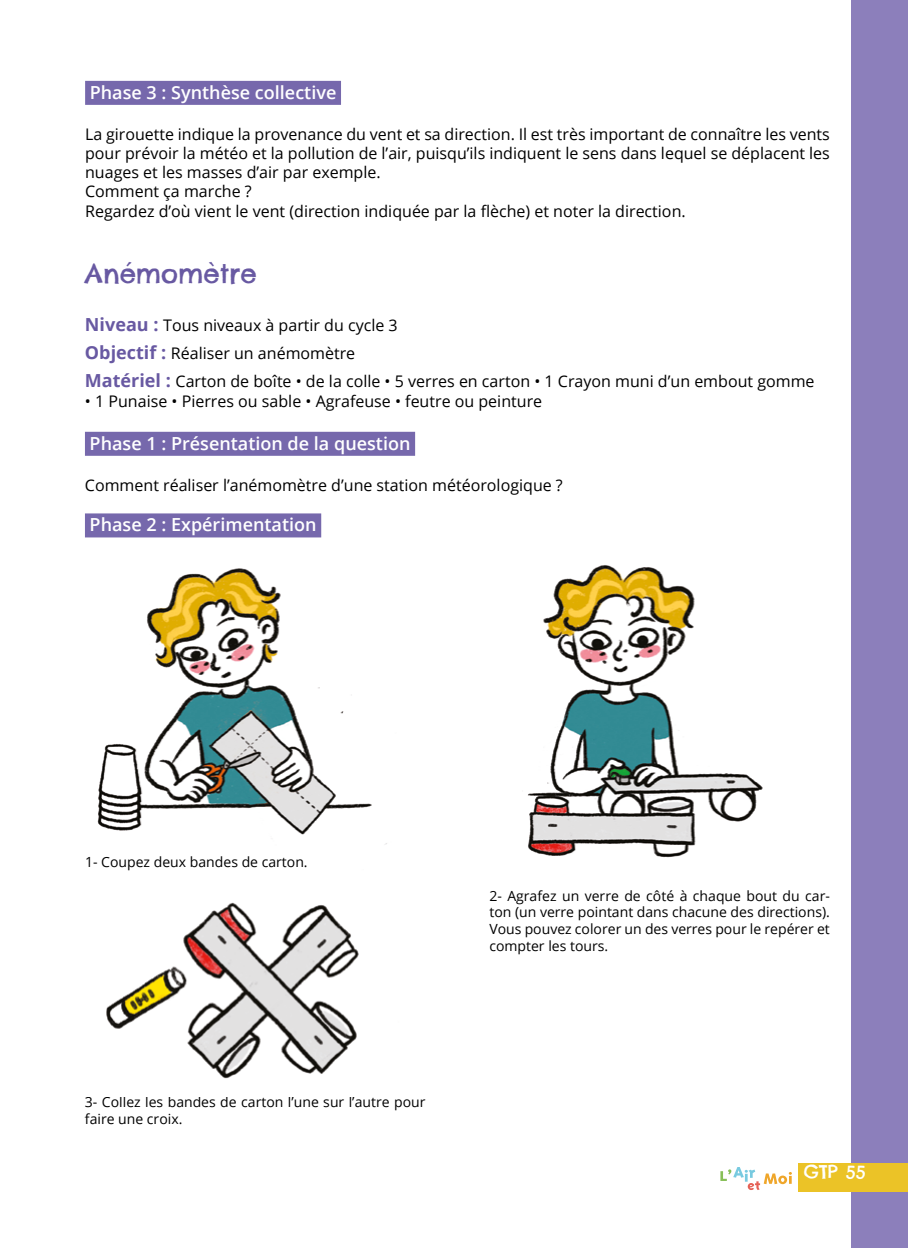
<style>
.page{position:relative;width:908px;height:1248px;background:#fff}
.page>*{position:absolute;margin:0;border:0;box-sizing:border-box;transform-origin:0 0}
.t1{font:26px "Chelsea Market";color:#6859a2}
.t2{font:600 18px "Open Sans";color:#fff}
.t3{font:18px "Chelsea Market";color:#fff}
.t4{font:16px/19.2px "Open Sans";color:#000;text-align:justify}
.t5{font:14px/16.8px "Open Sans";color:#000;text-align:justify}
.s1{font-weight:700;font-size:18px;color:#6859a2}
</style>
<div class="page">
<div style="left:850px;top:0;width:57px;height:1247px;background:#8c7fbb"></div>
<div style="left:798px;top:1162px;width:109px;height:29px;background:#ebc327"></div>
<svg style="left:720px;top:1167px;width:71px;height:22px"></svg>
<div style="left:85px;top:81px;width:256px;height:24px;background:#7668ac"></div>
<div style="left:85px;top:432px;width:330px;height:24px;background:#7668ac"></div>
<div style="left:85px;top:513px;width:236px;height:24px;background:#7668ac"></div>
<img style="left:97px;top:568px;width:290px;height:277px">
<img style="left:528px;top:565px;width:235px;height:293px">
<img style="left:106px;top:902px;width:253px;height:177px">
<p class="t2" style="left:90px;top:80px;width:248px">Phase 3 : Synthèse collective</p>
<p class="t4" style="left:85px;top:124px;width:746px">La girouette indique la provenance du vent et sa direction. Il est très important de connaître les vents pour prévoir la météo et la pollution de l’air, puisqu’ils indiquent le sens dans lequel se déplacent les nuages et les masses d’air par exemple.</p>
<p class="t4" style="left:85px;top:181px;width:168px">Comment ça marche ?</p>
<p class="t4" style="left:85px;top:201px;width:602px">Regardez d’où vient le vent (direction indiquée par la flèche) et noter la direction.</p>
<p class="t1" style="left:85px;top:257px;width:173px">Anémomètre</p>
<p class="t4" style="left:85px;top:315px;width:314px"><span class="s1">Niveau :</span> Tous niveaux à partir du cycle 3</p>
<p class="t4" style="left:85px;top:343px;width:272px"><span class="s1">Objectif :</span> Réaliser un anémomètre</p>
<p class="t4" style="left:85px;top:371px;width:730px"><span class="s1">Matériel :</span> Carton de boîte • de la colle • 5 verres en carton • 1 Crayon muni d’un embout gomme</p>
<p class="t4" style="left:85px;top:391px;width:458px">• 1 Punaise • Pierres ou sable • Agrafeuse • feutre ou peinture</p>
<p class="t2" style="left:90px;top:431px;width:322px">Phase 1 : Présentation de la question</p>
<p class="t4" style="left:85px;top:475px;width:479px">Comment réaliser l’anémomètre d’une station météorologique ?</p>
<p class="t2" style="left:90px;top:512px;width:228px">Phase 2 : Expérimentation</p>
<p class="t5" style="left:85px;top:853px;width:224px">1- Coupez deux bandes de carton.</p>
<p class="t5" style="left:85px;top:1093px;width:342px">3- Collez les bandes de carton l’une sur l’autre pour faire une croix.</p>
<p class="t5" style="left:489px;top:886px;width:342px">2- Agrafez un verre de côté à chaque bout du car&shy;ton (un verre pointant dans chacune des directions).<br>Vous pouvez colorer un des verres pour le repérer et compter les tours.</p>
<p class="t3" style="left:803px;top:1160px;width:64px">GTP 55</p>
</div>
